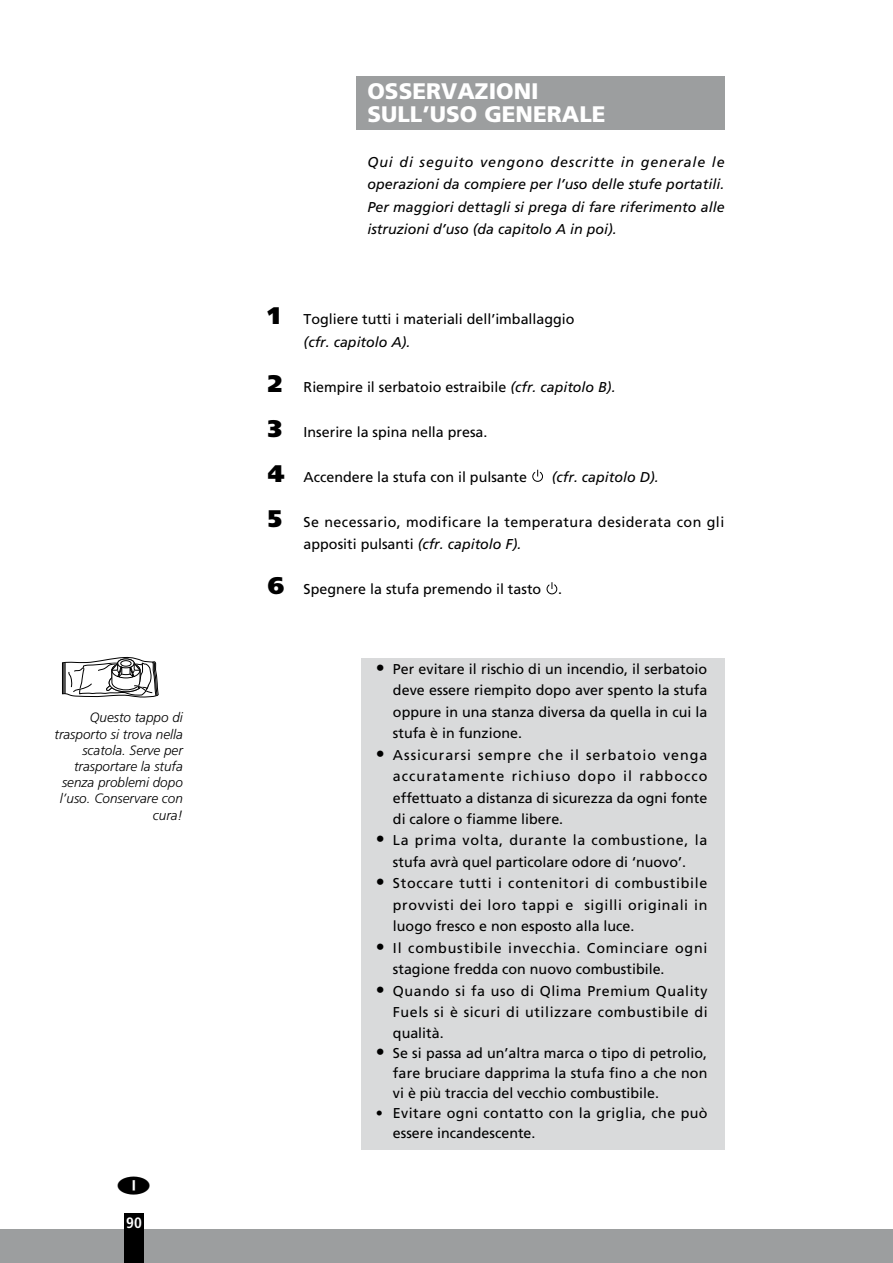
<style>
.page{position:relative;width:893px;height:1263px;background:#fff}
.page>*{position:absolute;margin:0;border:0;box-sizing:border-box;transform-origin:0 0}
.t1{font:900 24px/45px "Frutiger LT Std";color:#000;text-align:justify}
.t2{font:900 22.5px/22.5px "Frutiger LT Std";color:#fff}
.t3{font:700 condensed 15px "Frutiger";color:#fff}
.t4{font:14.25px/21.5px "Frutiger";color:#000;text-align:justify}
.t5{font:italic 14.25px/22.5px "Frutiger LT Std";color:#000;text-align:justify}
.t6{font:14.25px/20px "Frutiger";letter-spacing:.03em;color:#000}
.t7{font:14.25px/21.5px "Frutiger";letter-spacing:.055em;color:#000}
.t8{font:italic 300 13.5px/16.2px "Frutiger LT Std";color:#000;text-align:right}
.s1{font-family:"Frutiger LT Std";font-style:italic}
.s2{font-size:18px}
</style>
<div class="page">
<div style="left:0;top:1229px;width:893px;height:34px;background:#9c9e9f"></div>
<div style="left:124px;top:1213px;width:20px;height:50px;background:#000"></div>
<div style="left:361px;top:658px;width:364px;height:492px;background:#d9dadb"></div>
<div style="left:356px;top:77px;width:369px;height:53px;background:#9c9e9f"></div>
<svg style="left:532px;top:469px;width:11px;height:13px"></svg>
<svg style="left:546px;top:582px;width:12px;height:13px"></svg>
<svg style="left:62px;top:657px;width:97px;height:40px"></svg>
<p class="t8" style="left:55px;top:710px;width:130px">Questo tappo di trasporto si trova nella scatola. Serve per trasportare la stufa senza problemi dopo l’uso. Conservare con cura!</p>
<p class="t3" style="left:126px;top:1214px;width:17px">90</p>
<h2 class="t2" style="left:367px;top:80px;width:240px">OSSERVAZIONI<br>SULL’USO GENERALE</h2>
<p class="t5" style="left:367px;top:150px;width:359px">Qui di seguito vengono descritte in generale le operazioni da compiere per l’uso delle stufe portatili.<br>Per maggiori dettagli si prega di fare riferimento alle istruzioni d’uso (da capitolo A in poi).</p>
<h1 class="t1" style="left:268px;top:293px;width:14px">1</h1>
<h1 class="t1" style="left:268px;top:361px;width:18px">2<br>3<br>4<br>5</h1>
<h1 class="t1" style="left:268px;top:563px;width:18px">6</h1>
<p class="t4" style="left:304px;top:308px;width:272px">Togliere tutti i materiali dell’imballaggio</p>
<p class="t5" style="left:304px;top:330px;width:108px">(cfr. capitolo A).</p>
<p class="t4" style="left:304px;top:376px;width:314px">Riempire il serbatoio estraibile <span class="s1">(cfr. capitolo B).</span></p>
<p class="t4" style="left:304px;top:421px;width:185px">Inserire la spina nella presa.</p>
<p class="t4" style="left:304px;top:466px;width:225px">Accendere la stufa con il pulsante</p>
<p class="t5" style="left:552px;top:465px;width:108px">(cfr. capitolo D).</p>
<p class="t6" style="left:304px;top:510px;width:422px;line-height:22.5px">Se necessario, modificare la temperatura desiderata con gli appositi pulsanti <span class="s1">(cfr. capitolo F).</span></p>
<p class="t4" style="left:304px;top:578px;width:260px">Spegnere la stufa premendo il tasto .</p>
<p class="t4" style="left:393px;top:658px;width:316px;text-indent:-17px"><span class="s2">•</span> Per evitare il rischio di un incendio, il serbatoio deve essere riempito dopo aver spento la stufa oppure in una stanza diversa da quella in cui la stufa è in funzione.</p>
<p class="t4" style="left:393px;top:744px;width:316px;text-indent:-17px"><span class="s2">•</span> Assicurarsi sempre che il serbatoio venga accuratamente richiuso dopo il rabbocco effettuato a distanza di sicurezza da ogni fonte di calore o fiamme libere.</p>
<p class="t4" style="left:376px;top:829px;width:333px;text-align:center"><span class="s2">•</span> La prima volta, durante la combustione, la stufa avrà quel particolare odore di ‘nuovo’.</p>
<p class="t4" style="left:393px;top:872px;width:316px;text-indent:-17px"><span class="s2">•</span> Stoccare tutti i contenitori di combustibile provvisti dei loro tappi e sigilli originali in luogo fresco e non esposto alla luce.</p>
<p class="t7" style="left:393px;top:937px;width:316px;text-indent:-17px"><span class="s2">•</span> Il combustibile invecchia. Cominciare ogni stagione fredda con nuovo combustibile.</p>
<p class="t4" style="left:393px;top:980px;width:316px;text-indent:-17px"><span class="s2">•</span> Quando si fa uso di Qlima Premium Quality Fuels si è sicuri di utilizzare combustibile di qualità.</p>
<p class="t4" style="left:393px;top:1043px;width:316px;line-height:20px;text-indent:-17px"><span class="s2">•</span> Se si passa ad un’altra marca o tipo di petrolio, fare bruciare dapprima la stufa fino a che non vi è più traccia del vecchio combustibile.</p>
<p class="t6" style="left:393px;top:1103px;width:316px;text-indent:-17px">• Evitare ogni contatto con la griglia, che può essere incandescente.</p>
</div>
